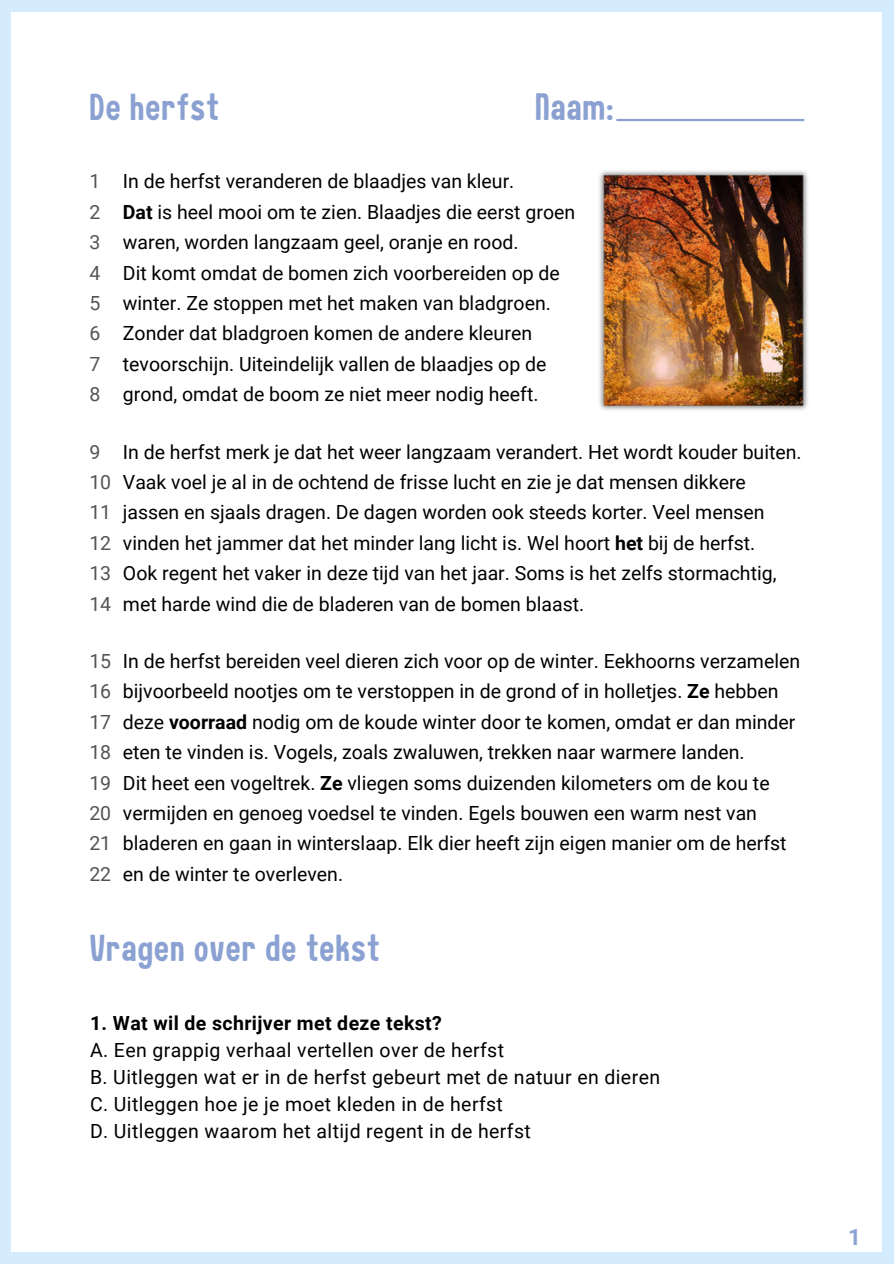
<style>
.page{position:relative;width:894px;height:1264px;background:#fff}
.page>*{position:absolute;margin:0;border:0;box-sizing:border-box;transform-origin:0 0}
.t1{font:37.5px "Childling";letter-spacing:.02em;color:#8ba1d2}
.t2{font:700 22.5px "Roboto";color:#8ba1d2}
.t3{font:19.5px/30.3px "Roboto";color:#000}
.t4{font:19.5px/27px "Roboto";letter-spacing:.02em;color:#000}
.t5{font:19.5px/30.3px "Roboto";color:#545454;text-align:justify}
.t6{font:700 19.5px "Roboto";letter-spacing:.02em;color:#000}
.s1{font-weight:700}
</style>
<div class="page">
<div style="left:0;top:0;width:893px;height:1263px;background:#d5ecfe"></div>
<div style="left:11px;top:12px;width:871px;height:1239px;background:#fff"></div>
<hr style="left:616px;top:119px;width:188px;height:2px;background:#8ba1d2">
<img style="left:599px;top:171px;width:209px;height:239px">
<h1 class="t1" style="left:89px;top:85px;width:131px">De herfst</h1>
<h1 class="t1" style="left:535px;top:85px;width:80px">Naam:</h1>
<p class="t5" style="left:89px;top:166px;width:12px">1<br>2<br>3<br>4<br>5<br>6<br>7<br>8</p>
<p class="t3" style="left:123px;top:166px;width:454px">In de herfst veranderen de blaadjes van kleur.<br><span class="s1">Dat</span> is heel mooi om te zien. Blaadjes die eerst groen waren, worden langzaam geel, oranje en rood.<br>Dit komt omdat de bomen zich voorbereiden op de winter. Ze stoppen met het maken van bladgroen.<br>Zonder dat bladgroen komen de andere kleuren tevoorschijn. Uiteindelijk vallen de blaadjes op de grond, omdat de boom ze niet meer nodig heeft.</p>
<p class="t5" style="left:89px;top:436px;width:23px;text-align:left">9<br>10<br>11<br>12<br>13<br>14</p>
<p class="t3" style="left:123px;top:436px;width:680px">In de herfst merk je dat het weer langzaam verandert. Het wordt kouder buiten.<br>Vaak voel je al in de ochtend de frisse lucht en zie je dat mensen dikkere jassen en sjaals dragen. De dagen worden ook steeds korter. Veel mensen vinden het jammer dat het minder lang licht is. Wel hoort <span class="s1">het</span> bij de herfst.<br>Ook regent het vaker in deze tijd van het jaar. Soms is het zelfs stormachtig, met harde wind die de bladeren van de bomen blaast.</p>
<p class="t5" style="left:89px;top:645px;width:23px">15<br>16<br>17<br>18<br>19<br>20<br>21<br>22</p>
<p class="t3" style="left:123px;top:645px;width:678px">In de herfst bereiden veel dieren zich voor op de winter. Eekhoorns verzamelen bijvoorbeeld nootjes om te verstoppen in de grond of in holletjes. <span class="s1">Ze</span> hebben deze <span class="s1">voorraad</span> nodig om de koude winter door te komen, omdat er dan minder eten te vinden is. Vogels, zoals zwaluwen, trekken naar warmere landen.<br>Dit heet een vogeltrek. <span class="s1">Ze</span> vliegen soms duizenden kilometers om de kou te vermijden en genoeg voedsel te vinden. Egels bouwen een warm nest van bladeren en gaan in winterslaap. Elk dier heeft zijn eigen manier om de herfst en de winter te overleven.</p>
<h1 class="t1" style="left:89px;top:925px;width:291px">Vragen over de tekst</h1>
<p class="t6" style="left:90px;top:1008px;width:353px">1. Wat wil de schrijver met deze tekst?</p>
<p class="t4" style="left:90px;top:1035px;width:571px">A. Een grappig verhaal vertellen over de herfst<br>B. Uitleggen wat er in de herfst gebeurt met de natuur en dieren C. Uitleggen hoe je je moet kleden in de herfst<br>D. Uitleggen waarom het altijd regent in de herfst</p>
<p class="t2" style="left:848px;top:1221px;width:14px">1</p>
</div>
